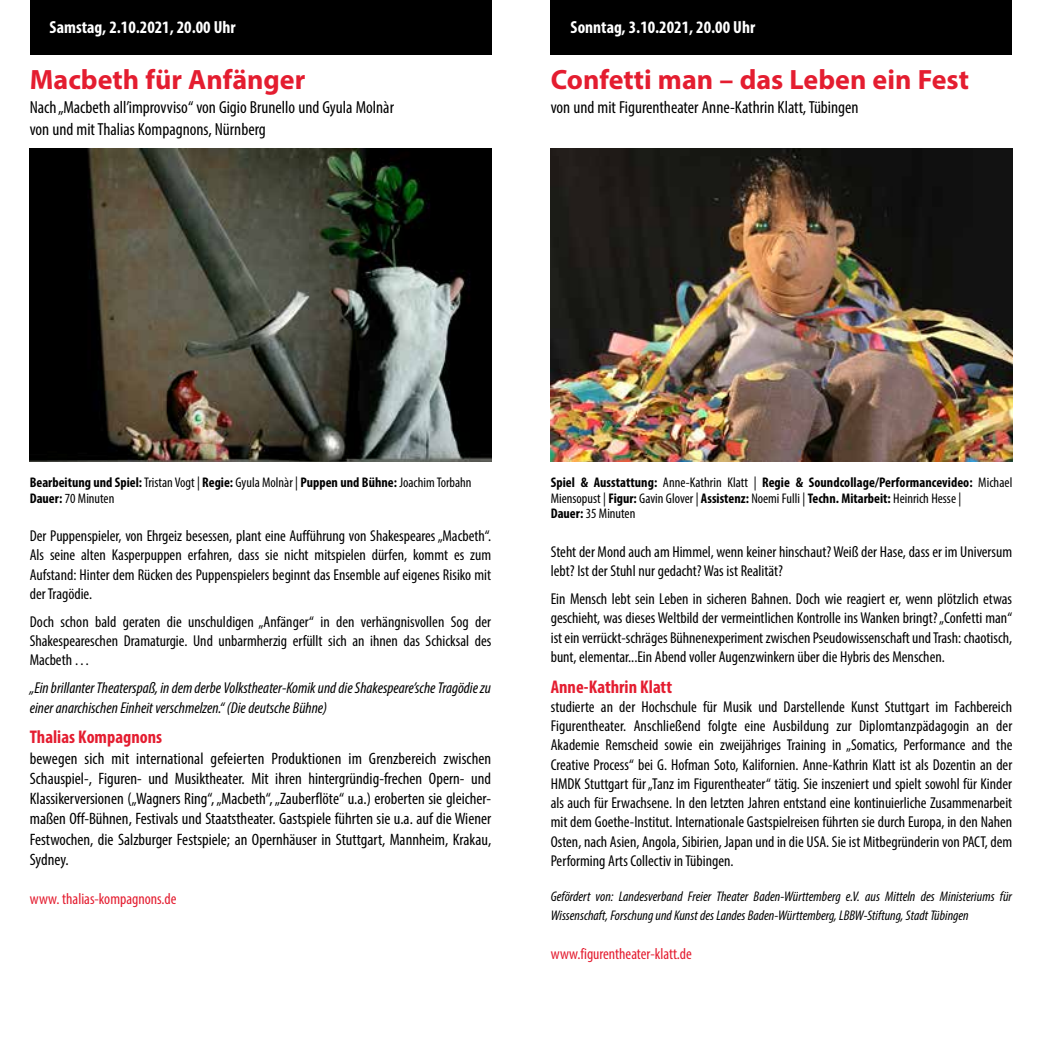
<style>
.page{position:relative;width:1042px;height:1042px;background:#fff}
.page>*{position:absolute;margin:0;border:0;box-sizing:border-box;transform-origin:0 0}
.t1{font:700 28px "Myriad Pro";color:#e41d30}
.t2{font:700 condensed 18.38px "Myriad Pro";color:#e41d30}
.t3{font:condensed 17.5px/21px "Myriad Pro";color:#000}
.t4{font:700 condensed 17.5px "Myriad Pro";color:#fff}
.t5{font:condensed 16.62px/20.3px "Myriad Pro";color:#000;text-align:justify}
.t6{font:condensed 15.75px/19.2px "Myriad Pro";color:#000;text-align:justify}
.t7{font:italic condensed 15.75px/19.2px "Myriad Pro";color:#000}
.t8{font:condensed 15.75px "Myriad Pro";color:#e41d30}
.t9{font:700 condensed 14px/15.8px "Myriad Pro";letter-spacing:.005em;color:#000}
.t10{font:italic condensed 14px/19.2px "Myriad Pro";color:#000}
.s1{font-weight:400}
</style>
<div class="page">
<img style="left:30px;top:149px;width:461px;height:312px">
<img style="left:551px;top:149px;width:461px;height:312px">
<div style="left:30px;top:0;width:461px;height:55px;background:#000"></div>
<div style="left:551px;top:0;width:461px;height:55px;background:#000"></div>
<p class="t4" style="left:50px;top:16px;width:188px">Samstag, 2.10.2021, 20.00 Uhr</p>
<h1 class="t1" style="left:30px;top:61px;width:277px">Macbeth für Anfänger</h1>
<p class="t3" style="left:30px;top:97px;width:366px">Nach „Macbeth all’improvviso“ von Gigio Brunello und Gyula Molnàr von und mit Thalias Kompagnons, Nürnberg</p>
<p class="t4" style="left:570px;top:16px;width:186px">Sonntag, 3.10.2021, 20.00 Uhr</p>
<h1 class="t1" style="left:551px;top:61px;width:420px">Confetti man – das Leben ein Fest</h1>
<p class="t3" style="left:551px;top:97px;width:309px">von und mit Figurentheater Anne-Kathrin Klatt, Tübingen</p>
<p class="t9" style="left:30px;top:474px;width:443px">Bearbeitung und Spiel: <span class="s1">Tristan Vogt |</span> Regie: <span class="s1">Gyula Molnàr |</span> Puppen und Bühne: <span class="s1">Joachim Torbahn<br></span>Dauer: <span class="s1">70 Minuten</span></p>
<p class="t6" style="left:30px;top:526px;width:463px">Der Puppenspieler, von Ehrgeiz besessen, plant eine Aufführung von Shakespeares „Macbeth“.<br>Als seine alten Kasperpuppen erfahren, dass sie nicht mitspielen dürfen, kommt es zum Aufstand: Hinter dem Rücken des Puppenspielers beginnt das Ensemble auf eigenes Risiko mit der Tragödie.</p>
<p class="t6" style="left:30px;top:612px;width:463px">Doch schon bald geraten die unschuldigen „Anfänger“ in den verhängnisvollen Sog der Shakespeareschen Dramaturgie. Und unbarmherzig erfüllt sich an ihnen das Schicksal des Macbeth…</p>
<p class="t7" style="left:30px;top:678px;width:463px">„Ein brillanter Theaterspaß, in dem derbe Volkstheater-Komik und die Shakespeare’sche Tragödie zu einer anarchischen Einheit verschmelzen.“ (Die deutsche Bühne)</p>
<p class="t2" style="left:30px;top:726px;width:134px">Thalias Kompagnons</p>
<p class="t5" style="left:30px;top:748px;width:463px">bewegen sich mit international gefeierten Produktionen im Grenzbereich zwischen Schauspiel-, Figuren- und Musiktheater. Mit ihren hintergründig-frechen Opern- und Klassikerversionen („Wagners Ring“, „Macbeth“, „Zauberflöte“ u.a.) eroberten sie gleicher&shy;maßen Off-Bühnen, Festivals und Staatstheater. Gastspiele führten sie u.a. auf die Wiener Festwochen, die Salzburger Festspiele; an Opernhäuser in Stuttgart, Mannheim, Krakau, Sydney.</p>
<p class="t8" style="left:30px;top:889px;width:148px">www. thalias-kompagnons.de</p>
<p class="t9" style="left:551px;top:474px;width:463px">Spiel &amp; Ausstattung: <span class="s1">Anne-Kathrin Klatt |</span> Regie &amp; Soundcollage/Performancevideo: <span class="s1">Michael<br>Miensopust |</span> Figur: <span class="s1">Gavin Glover |</span> Assistenz: <span class="s1">Noemi Fulli |</span> Techn. Mitarbeit: <span class="s1">Heinrich Hesse |<br></span>Dauer: <span class="s1">35 Minuten</span></p>
<p class="t6" style="left:551px;top:542px;width:463px">Steht der Mond auch am Himmel, wenn keiner hinschaut? Weiß der Hase, dass er im Universum lebt? Ist der Stuhl nur gedacht? Was ist Realität?</p>
<p class="t6" style="left:551px;top:589px;width:463px">Ein Mensch lebt sein Leben in sicheren Bahnen. Doch wie reagiert er, wenn plötzlich etwas geschieht, was dieses Weltbild der vermeintlichen Kontrolle ins Wanken bringt? „Confetti man“ ist ein verrückt-schräges Bühnenexperiment zwischen Pseudowissenschaft und Trash: chaotisch, bunt, elementar...Ein Abend voller Augenzwinkern über die Hybris des Menschen.</p>
<p class="t2" style="left:551px;top:675px;width:123px">Anne-Kathrin Klatt</p>
<p class="t6" style="left:551px;top:697px;width:463px">studierte an der Hochschule für Musik und Darstellende Kunst Stuttgart im Fachbereich Figurentheater. Anschließend folgte eine Ausbildung zur Diplomtanzpädagogin an der Akademie Remscheid sowie ein zweijähriges Training in „Somatics, Performance and the Creative Process“ bei G. Hofman Soto, Kalifornien. Anne-Kathrin Klatt ist als Dozentin an der HMDK Stuttgart für „Tanz im Figurentheater“ tätig. Sie inszeniert und spielt sowohl für Kinder als auch für Erwachsene. In den letzten Jahren entstand eine kontinuierliche Zusammenarbeit mit dem Goethe-Institut. Internationale Gastspielreisen führten sie durch Europa, in den Nahen Osten, nach Asien, Angola, Sibirien, Japan und in die USA. Sie ist Mitbegründerin von PACT, dem Performing Arts Collectiv in Tübingen.</p>
<p class="t10" style="left:551px;top:886px;width:463px">Gefördert von: Landesverband Freier Theater Baden-Württemberg e.V. aus Mitteln des Ministeriums für<br>Wissenschaft, Forschung und Kunst des Landes Baden-Württemberg, LBBW-Stiftung, Stadt Tübingen</p>
<p class="t8" style="left:551px;top:944px;width:143px">www.figurentheater-klatt.de</p>
</div>
